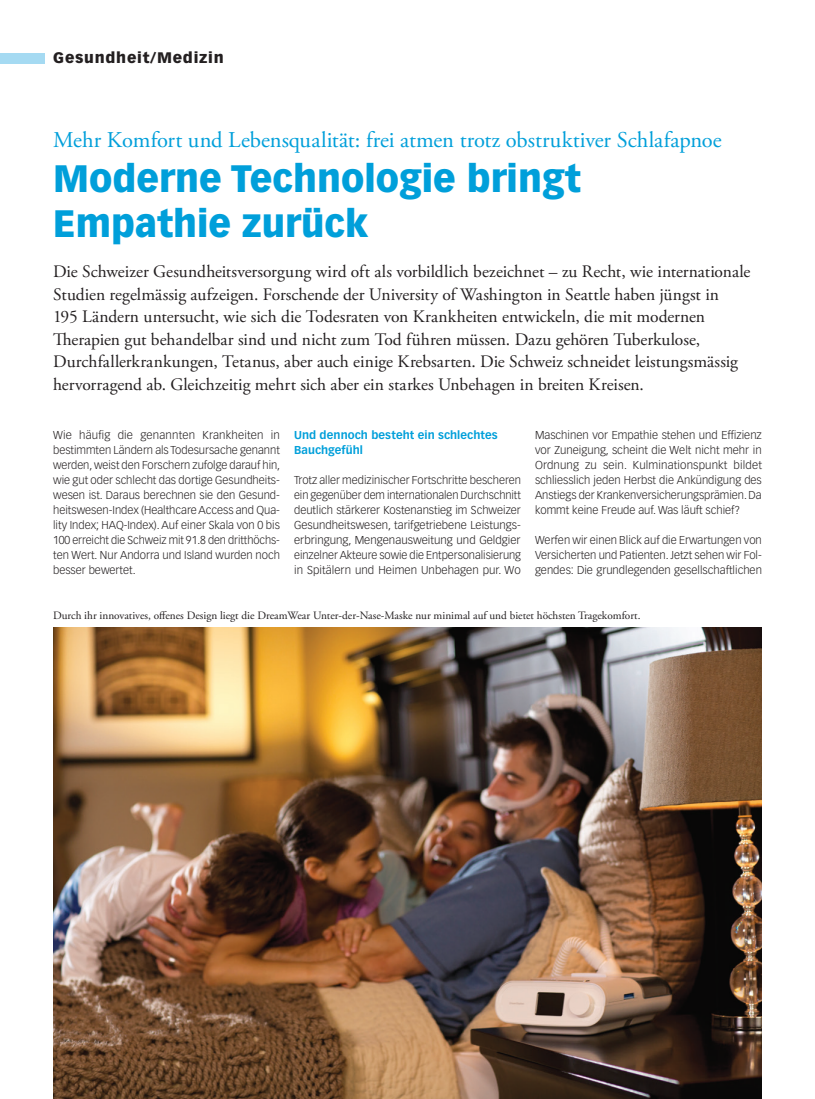
<style>
.page{position:relative;width:815px;height:1099px;background:#fff}
.page>*{position:absolute;margin:0;border:0;box-sizing:border-box;transform-origin:0 0}
.t1{font:900 37.5px/45px "Vectora LT Std";color:#009fda;scale:.96 1}
.t2{font:22.5px "Adobe Garamond Pro";color:#009fda}
.t3{font:17.5px/22.5px "Adobe Garamond Pro";color:#231f20}
.t4{font:900 15px "Vectora LT Std";letter-spacing:.05em;color:#231f20}
.t5{font:300 11.25px/15px "Vectora LT Std";color:#231f20;text-align:justify}
.t6{font:11.25px "Adobe Garamond Pro";color:#231f20}
.t7{font:700 11.25px/15px "Vectora LT Std";letter-spacing:.005em;color:#009fda}
</style>
<div class="page">
<div style="left:0;top:53px;width:45px;height:10px;background:#a5daf2"></div>
<img style="left:53px;top:627px;width:709px;height:471px">
<h3 class="t4" style="left:53px;top:49px;width:172px">Gesundheit/Medizin</h3>
<h2 class="t2" style="left:53px;top:126px;width:670px">Mehr Komfort und Lebensqualität: frei atmen trotz obstruktiver Schlafapnoe</h2>
<h1 class="t1" style="left:53px;top:155px;width:551px">Moderne Technologie bringt<br>Empathie zurück</h1>
<p class="t3" style="left:53px;top:261px;width:699px">Die Schweizer Gesundheitsversorgung wird oft als vorbildlich bezeichnet – zu Recht, wie internationale Studien regelmässig aufzeigen. Forschende der University of Washington in Seattle haben jüngst in<br>195 Ländern untersucht, wie sich die Todesraten von Krankheiten entwickeln, die mit modernen Therapien gut behandelbar sind und nicht zum Tod führen müssen. Dazu gehören Tuberkulose, Durchfallerkrankungen, Tetanus, aber auch einige Krebsarten. Die Schweiz schneidet leistungsmässig hervorragend ab. Gleichzeitig mehrt sich aber ein starkes Unbehagen in breiten Kreisen.</p>
<p class="t5" style="left:53px;top:428px;width:229px">Wie häufig die genannten Krankheiten in bestimmten Ländern als Todesursache genannt werden, weist den Forschern zufolge darauf hin, wie gut oder schlecht das dortige Gesundheits&shy;wesen ist. Daraus berechnen sie den Gesund&shy;heitswesen-Index (Healthcare Access and Qua&shy;lity Index; HAQ-Index). Auf einer Skala von 0 bis 100 erreicht die Schweiz mit 91.8 den dritthöchs&shy;ten Wert. Nur Andorra und Island wurden noch besser bewertet.</p>
<p class="t7" style="left:294px;top:428px;width:205px">Und dennoch besteht ein schlechtes<br>Bauchgefühl</p>
<p class="t5" style="left:535px;top:428px;width:228px">Maschinen vor Empathie stehen und Effizienz vor Zuneigung, scheint die Welt nicht mehr in Ordnung zu sein. Kulminationspunkt bildet schliesslich jeden Herbst die Ankündigung des Anstiegs der Krankenversicherungsprämien. Da kommt keine Freude auf. Was läuft schief?</p>
<p class="t5" style="left:535px;top:533px;width:228px">Werfen wir einen Blick auf die Erwartungen von Versicherten und Patienten. Jetzt sehen wir Fol&shy;gendes: Die grundlegenden gesellschaftlichen</p>
<p class="t6" style="left:53px;top:609px;width:589px">Durch ihr innovatives, offenes Design liegt die DreamWear Unter-der-Nase-Maske nur minimal auf und bietet höchsten Tragekomfort.</p>
<p class="t5" style="left:294px;top:473px;width:228px">Trotz aller medizinischer Fortschritte bescheren ein gegenüber dem internationalen Durchschnitt deutlich stärkerer Kostenanstieg im Schweizer Gesundheitswesen, tarifgetriebene Leistungs&shy;erbringung, Mengenausweitung und Geldgier einzelner Akteure sowie die Entpersonalisierung in Spitälern und Heimen Unbehagen pur. Wo</p>
</div>
